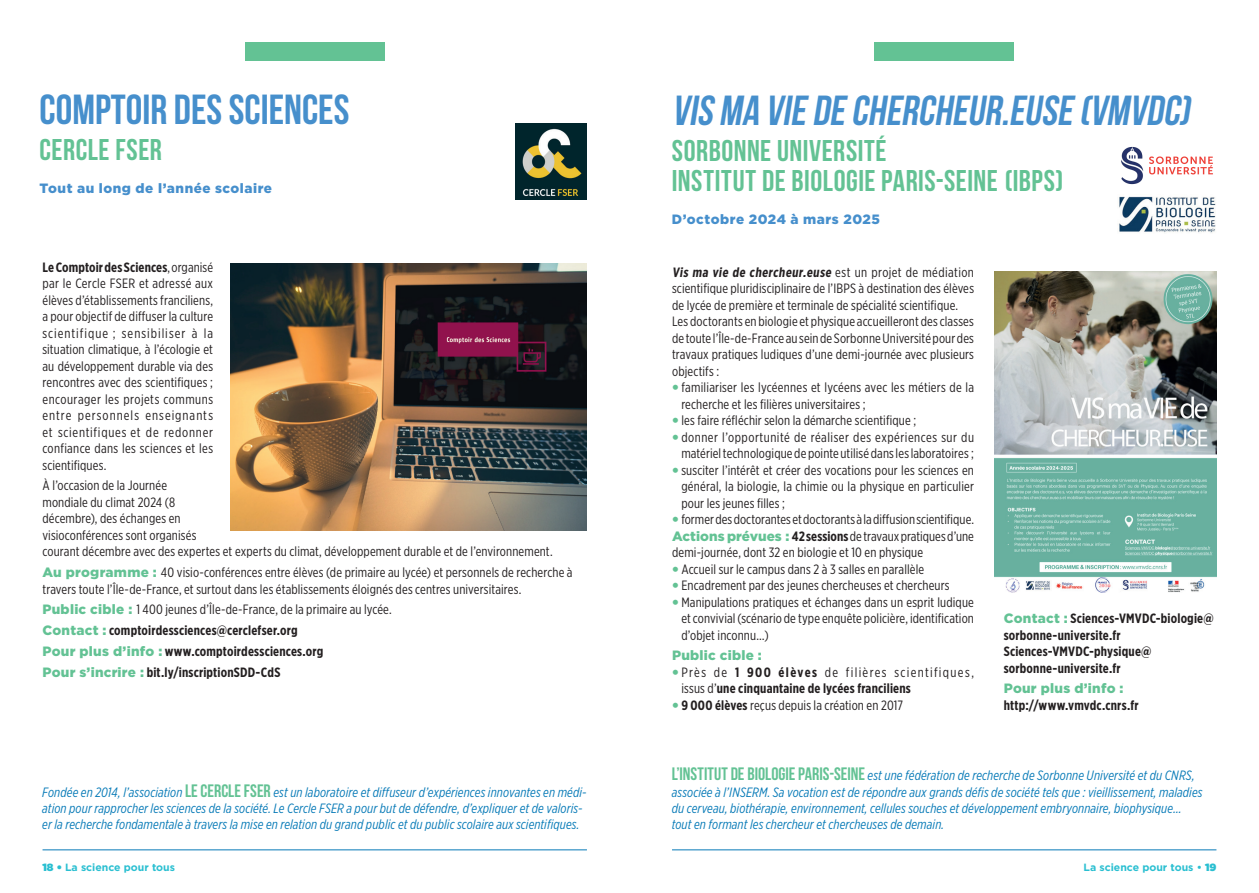
<style>
.page{position:relative;width:1259px;height:893px;background:#fff}
.page>*{position:absolute;margin:0;border:0;box-sizing:border-box;transform-origin:0 0}
.t1{font:italic 700 42px "Bebas Neue";color:#468fcc}
.t2{font:700 42px "Bebas Neue";color:#468fcc}
.t3{font:30px/30px "Bebas Neue";letter-spacing:.015em;color:#63c294}
.t4{font:13.5px/16.5px "Gotham X Narrow";letter-spacing:.01em;color:#231f20}
.t5{font:italic 13.5px/16.2px "Gotham X Narrow";letter-spacing:.01em;color:#077ab7}
.t6{font:700 13.5px/16.5px "Gotham X Narrow";letter-spacing:.015em;color:#231f20}
.t7{font:900 13.5px "Gotham";letter-spacing:.04em;color:#468fcc}
.t8{font:900 13.5px "Gotham";letter-spacing:.02em;color:#63c294}
.t9{font:700 10.5px "Gotham";color:#2abfd1}
.s1{font-weight:700}
.s2{font-family:"Gotham";font-weight:900;color:#63c294}
.s3{font-weight:400}
.s4{font-family:"Bebas Neue";font-weight:700;font-style:normal;font-size:18px;color:#63c294}
.s5{font-weight:900}
</style>
<div class="page">
<hr style="left:43px;top:849px;width:544px;height:1px;background:#077ab7">
<hr style="left:672px;top:849px;width:544px;height:1px;background:#077ab7">
<div style="left:245px;top:43px;width:139px;height:18px;background:#63c294"></div>
<div style="left:874px;top:43px;width:139px;height:18px;background:#63c294"></div>
<img style="left:994px;top:271px;width:222px;height:321px">
<img style="left:230px;top:264px;width:357px;height:267px">
<img style="left:515px;top:123px;width:72px;height:77px">
<img style="left:1119px;top:196px;width:97px;height:37px">
<img style="left:1121px;top:146px;width:92px;height:39px">
<h1 class="t2" style="left:40px;top:87px;width:311px">COMPTOIR DES SCIENCES</h1>
<h2 class="t3" style="left:40px;top:135px;width:124px">CERCLE FSER</h2>
<p class="t7" style="left:40px;top:179px;width:234px">Tout au long de l’année scolaire</p>
<p class="t4" style="left:42px;top:258px;width:172px;text-align:justify"><span class="s1">Le Comptoir des Sciences</span>, organisé par le Cercle FSER et adressé aux élèves d’établissements franciliens, a pour objectif de diffuser la culture scientifique ; sensibiliser à la situation climatique, à l’écologie et au développement durable via des rencontres avec des scientifiques ; encourager les projets communs entre personnels enseignants et scientifiques et de redonner confiance dans les sciences et les scientifiques.</p>
<p class="t4" style="left:42px;top:477px;width:511px">À l’occasion de la Journée<br>mondiale du climat 2024 (8<br>décembre), des échanges en<br>visioconférences sont organisés<br>courant décembre avec des expertes et experts du climat, développement durable et de l’environnement.</p>
<p class="t4" style="left:42px;top:564px;width:531px"><span class="s2">Au programme :</span> 40 visio-conférences entre élèves (de primaire au lycée) et personnels de recherche à travers toute l’Île-de-France, et surtout dans les établissements éloignés des centres universitaires.</p>
<p class="t6" style="left:42px;top:599px;width:351px;line-height:20.7px"><span class="s2">Public cible :</span> <span class="s3">1 400 jeunes d’Île-de-France, de la primaire au lycée.<br></span><span class="s2">Contact :</span> comptoirdessciences@cerclefser.org<br><span class="s2">Pour plus d’info :</span> www.comptoirdessciences.org<br><span class="s2">Pour s’incrire :</span> bit.ly/inscriptionSDD-CdS</p>
<p class="t5" style="left:42px;top:784px;width:546px">Fondée en 2014, l’association <span class="s4">LE CERCLE FSER</span> est un laboratoire et diffuseur d’expériences innovantes en médi&shy;ation pour rapprocher les sciences de la société. Le Cercle FSER a pour but de défendre, d’expliquer et de valoris&shy;er la recherche fondamentale à travers la mise en relation du grand public et du public scolaire aux scientifiques.</p>
<h1 class="t1" style="left:672px;top:87px;width:526px">VIS MA VIE DE CHERCHEUR.EUSE (VMVDC)</h1>
<h2 class="t3" style="left:672px;top:135px;width:393px">SORBONNE UNIVERSITÉ<br>INSTITUT DE BIOLOGIE PARIS-SEINE (IBPS)</h2>
<p class="t7" style="left:672px;top:210px;width:210px">D’octobre 2024 à mars 2025</p>
<p class="t4" style="left:672px;top:263px;width:303px"><span class="s1">Vis ma vie de chercheur.euse</span> e s t u n p roj et d e m é d i a ti o n scientifique pluridisciplinaire de l’IBPS à destination des élèves de lycée de première et terminale de spécialité scientifique.<br>Les doctorants en biologie et physique accueilleront des classes de toute l’Île-de-France au sein de Sorbonne Université pour des travaux pratiques ludiques d’une demi-journée avec plusieurs objectifs :</p>
<p class="t4" style="left:681px;top:379px;width:294px;text-indent:-9px"><span class="s2">•</span> familiariser les lycéennes et lycéens avec les métiers de la recherche et les filières universitaires ;</p>
<p class="t4" style="left:672px;top:412px;width:246px"><span class="s2">•</span> les faire réfléchir selon la démarche scientifique ;</p>
<p class="t4" style="left:672px;top:428px;width:303px;text-align:right"><span class="s2">•</span> donner l’opportunité de réaliser des expériences sur du matériel technologique de pointe utilisé dans les laboratoires ;</p>
<p class="t4" style="left:681px;top:461px;width:294px;text-align:justify;text-indent:-9px"><span class="s2">•</span> susciter l’intérêt et créer des vocations pour les sciences en général, la biologie, la chimie ou la physique en particulier pour les jeunes filles ;</p>
<p class="t4" style="left:672px;top:511px;width:303px;text-align:justify"><span class="s2">•</span> former des doctorantes et doctorants à la diffusion scientifique.<br><span class="s2">Actions prévues :</span> <span class="s1">42 sessions</span> de travaux pratiques d’une demi-journée, dont 32 en biologie et 10 en physique</p>
<p class="t4" style="left:672px;top:560px;width:253px"><span class="s2">•</span> Accueil sur le campus dans 2 à 3 salles en parallèle</p>
<p class="t4" style="left:672px;top:577px;width:279px"><span class="s2">•</span> Encadrement par des jeunes chercheuses et chercheurs</p>
<p class="t4" style="left:681px;top:593px;width:294px;text-align:justify;text-indent:-9px"><span class="s2">•</span> Manipulations pratiques et échanges dans un esprit ludique et convivial (scénario de type enquête policière, identification d’objet inconnu…)</p>
<p class="t8" style="left:672px;top:646px;width:91px">Public cible :</p>
<p class="t6" style="left:681px;top:664px;width:294px;text-indent:-9px"><span class="s2">•</span> <span class="s3">Près de</span> 1 900 élèves <span class="s3">de filières scientifiques, issus d’</span>une cinquantaine de lycées franciliens</p>
<p class="t4" style="left:672px;top:697px;width:232px"><span class="s2">•</span> <span class="s1">9 000 élèves</span> reçus depuis la création en 2017</p>
<p class="t6" style="left:1003px;top:610px;width:211px"><span class="s2">Contact :</span> Sciences-VMVDC-biologie@ sorbonne-universite.fr<br>Sciences-VMVDC-physique@ sorbonne-universite.fr</p>
<p class="t8" style="left:1003px;top:679px;width:121px">Pour plus d’info :</p>
<p class="t6" style="left:1003px;top:697px;width:136px">http://www.vmvdc.cnrs.fr</p>
<p class="t5" style="left:672px;top:767px;width:532px"><span class="s4">L’INSTITUT DE BIOLOGIE PARIS-SEINE</span> est une fédération de recherche de Sorbonne Université et du CNRS, associée à l’INSERM. Sa vocation est de répondre aux grands défis de société tels que : vieillissement, maladies du cerveau, biothérapie, environnement, cellules souches et développement embryonnaire, biophysique… tout en formant les chercheur et chercheuses de demain.</p>
<p class="t9" style="left:43px;top:860px;width:134px"><span class="s5">18 •</span> La science pour tous</p>
<p class="t9" style="left:1083px;top:860px;width:134px">La science pour tous • <span class="s5">19</span></p>
</div>
